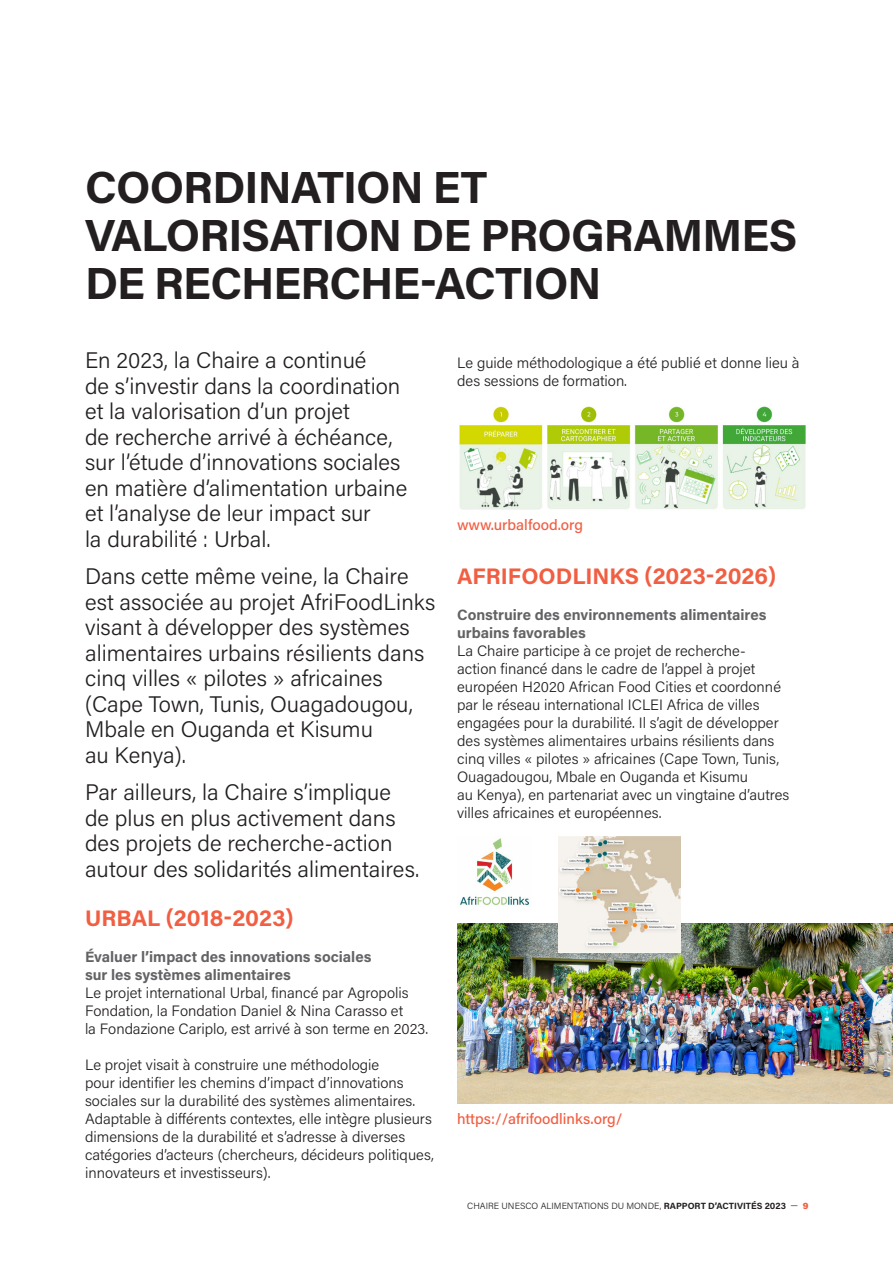
<style>
.page{position:relative;width:893px;height:1263px;background:#fff}
.page>*{position:absolute;margin:0;border:0;box-sizing:border-box;transform-origin:0 0}
.T1{font:700 45px/48px "Acumin Pro";letter-spacing:-.02em;color:#231f20}
.TEXTE_Grand{font:300 22.5px/25.5px "Acumin Pro";color:#231f20}
.T2{font:700 22.5px "Acumin Pro";color:#f15e42}
.TEXTE{font:300 15px/18px "Acumin Pro";color:#231f20}
.TEXTE_saut{font:300 15px/18px "Acumin Pro";color:#231f20}
.T3_gris{font:700 15px/18px "Acumin Pro";color:#636366}
.TexteWEB{font:500 15px "Acumin Pro";color:#f15e42}
.t1{font:300 9px "Acumin Pro";letter-spacing:.005em;color:#231f20}
.s1{font-weight:700}
.s2{font-weight:900;color:#f15e42}
</style>
<div class="page">
<img style="left:459px;top:406px;width:347px;height:104px">
<img style="left:460px;top:838px;width:70px;height:67px">
<img style="left:457px;top:923px;width:436px;height:180px">
<img style="left:558px;top:836px;width:122px;height:117px">
<p class="T1" style="left:85px;top:161px;width:714px">COORDINATION ET<br>VALORISATION DE PROGRAMMES<br>DE RECHERCHE-ACTION</p>
<p class="TEXTE_Grand" style="left:85px;top:347px;width:324px">En 2023, la Chaire a continué<br>de s’investir dans la coordination et la valorisation d’un projet<br>de recherche arrivé à échéance, sur l’étude d’innovations sociales en matière d’alimentation urbaine et l’analyse de leur impact sur<br>la durabilité : Urbal.</p>
<p class="TEXTE_Grand" style="left:85px;top:563px;width:352px">Dans cette même veine, la Chaire est associée au projet AfriFoodLinks visant à développer des systèmes alimentaires urbains résilients dans cinq villes « pilotes » africaines (Cape Town, Tunis, Ouagadougou,<br>Mbale en Ouganda et Kisumu<br>au Kenya).</p>
<p class="TEXTE_Grand" style="left:85px;top:779px;width:336px">Par ailleurs, la Chaire s’implique de plus en plus activement dans des projets de recherche-action autour des solidarités alimentaires.</p>
<p class="T2" style="left:85px;top:902px;width:210px">URBAL (2018-2023)</p>
<p class="T3_gris" style="left:85px;top:947px;width:288px">Évaluer l’impact des innovations sociales sur les systèmes alimentaires</p>
<p class="TEXTE" style="left:85px;top:983px;width:345px">Le projet international Urbal, financé par Agropolis<br>Fondation, la Fondation Daniel &amp; Nina Carasso et<br>la Fondazione Cariplo, est arrivé à son terme en 2023.</p>
<p class="TEXTE_saut" style="left:85px;top:1055px;width:350px">Le projet visait à construire une méthodologie<br>pour identifier les chemins d’impact d’innovations sociales sur la durabilité des systèmes alimentaires.<br>Adaptable à différents contextes, elle intègre plusieurs dimensions de la durabilité et s’adresse à diverses catégories d’acteurs (chercheurs, décideurs politiques, innovateurs et investisseurs).</p>
<p class="TEXTE" style="left:457px;top:353px;width:344px">Le guide méthodologique a été publié et donne lieu à des sessions de formation.</p>
<p class="TexteWEB" style="left:457px;top:514px;width:127px">www.urbalfood.org</p>
<p class="T2" style="left:457px;top:560px;width:320px">AFRIFOODLINKS (2023-2026)</p>
<p class="T3_gris" style="left:457px;top:605px;width:311px">Construire des environnements alimentaires urbains favorables</p>
<p class="TEXTE" style="left:457px;top:641px;width:334px">La Chaire participe à ce projet de recherche-<br>action financé dans le cadre de l’appel à projet européen H2020 African Food Cities et coordonné par le réseau international ICLEI Africa de villes engagées pour la durabilité. Il s’agit de développer des systèmes alimentaires urbains résilients dans cinq villes « pilotes » africaines (Cape Town, Tunis, Ouagadougou, Mbale en Ouganda et Kisumu<br>au Kenya), en partenariat avec un vingtaine d’autres villes africaines et européennes.</p>
<p class="TexteWEB" style="left:457px;top:1108px;width:167px">https://afrifoodlinks.org/</p>
<p class="t1" style="left:467px;top:1199px;width:343px">CHAIRE UNESCO ALIMENTATIONS DU MONDE, <span class="s1">RAPPORT D’ACTIVITÉS 2023</span> — <span class="s2">9</span></p>
</div>
